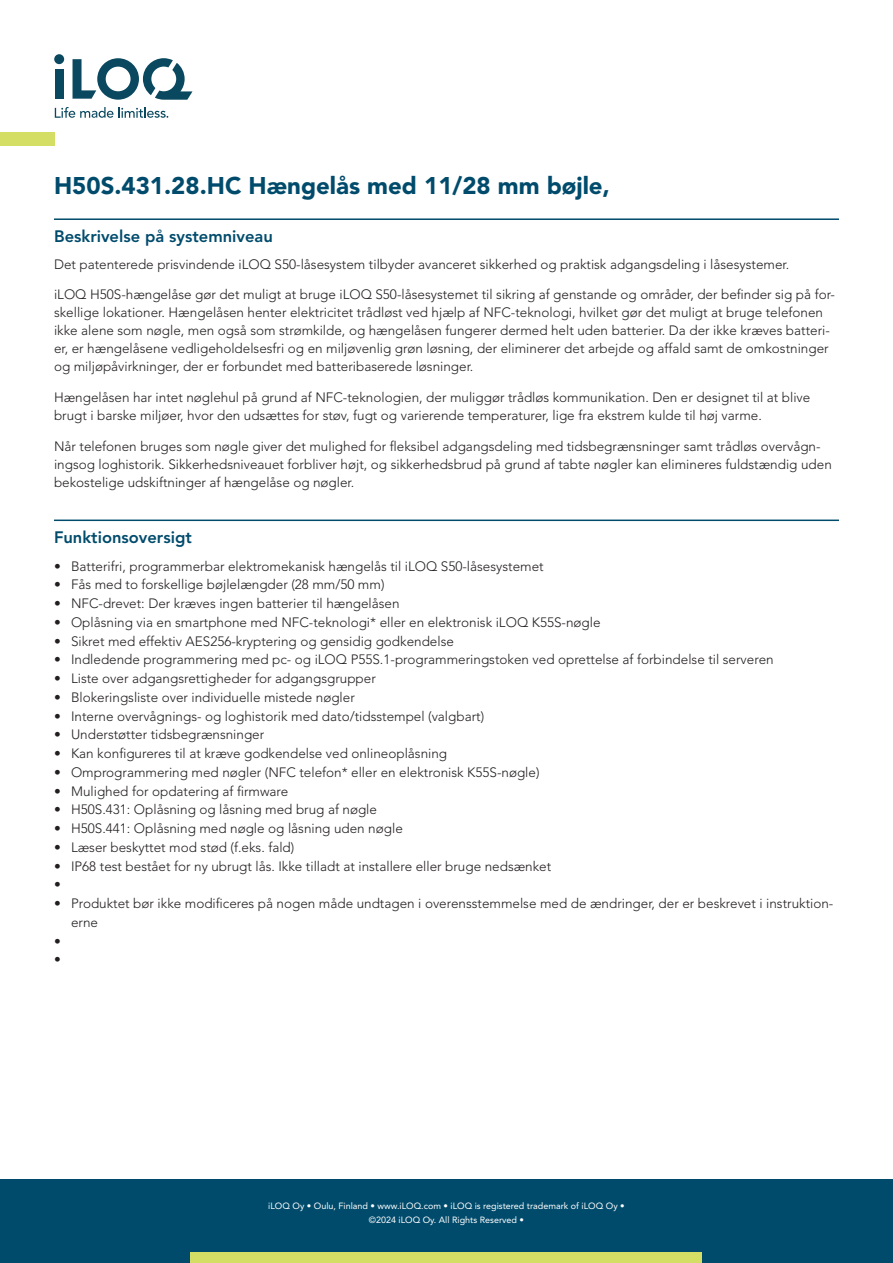
<style>
.page{position:relative;width:893px;height:1263px;background:#fff}
.page>*{position:absolute;margin:0;border:0;box-sizing:border-box;transform-origin:0 0}
.Tuotenimi{font:900 24px "Avenir LT Std";color:#004b6c}
.Otsikko{font:800 16.5px "Avenir LT Std";color:#004b6c}
.General{font:300 13.5px/18px "Avenir LT Std";color:#231f20}
.t1{font:9px/13.5px "Avenir LT Std";color:#fff;text-align:center}
</style>
<div class="page">
<div style="left:0;top:1179px;width:893px;height:84px;background:#004b6c"></div>
<div style="left:191px;top:1252px;width:511px;height:11px;background:#d4dd64"></div>
<div style="left:55px;top:69px;width:9px;height:30px;background:#0a485f"></div>
<div style="left:54px;top:54px;width:10px;height:10px;background:#0a485f;border-radius:50%"></div>
<svg style="left:73px;top:58px;width:119px;height:42px"></svg>
<svg style="left:55px;top:107px;width:113px;height:11px"></svg>
<div style="left:0;top:133px;width:54px;height:13px;background:#d4dd64"></div>
<hr style="left:54px;top:218px;width:785px;height:2px;background:#004b6c">
<hr style="left:54px;top:519px;width:785px;height:2px;background:#004b6c">
<p class="Tuotenimi" style="left:54px;top:171px;width:557px">H50S.431.28.HC Hængelås med 11/28 mm bøjle,</p>
<p class="Otsikko" style="left:54px;top:227px;width:220px">Beskrivelse på systemniveau</p>
<p class="General" style="left:54px;top:255px;width:737px">Det patenterede prisvindende iLOQ S50-låsesystem tilbyder avanceret sikkerhed og praktisk adgangsdeling i låsesystemer.</p>
<p class="General" style="left:54px;top:286px;width:782px">iLOQ H50S-hængelåse gør det muligt at bruge iLOQ S50-låsesystemet til sikring af genstande og områder, der befinder sig på for&shy;skellige lokationer. Hængelåsen henter elektricitet trådløst ved hjælp af NFC-teknologi, hvilket gør det muligt at bruge telefonen ikke alene som nøgle, men også som strømkilde, og hængelåsen fungerer dermed helt uden batterier. Da der ikke kræves batteri&shy;er, er hængelåsene vedligeholdelsesfri og en miljøvenlig grøn løsning, der eliminerer det arbejde og affald samt de omkostninger og miljøpåvirkninger, der er forbundet med batteribaserede løsninger.</p>
<p class="General" style="left:54px;top:389px;width:758px">Hængelåsen har intet nøglehul på grund af NFC-teknologien, der muliggør trådløs kommunikation. Den er designet til at blive brugt i barske miljøer, hvor den udsættes for støv, fugt og varierende temperaturer, lige fra ekstrem kulde til høj varme.</p>
<p class="General" style="left:54px;top:437px;width:779px">Når telefonen bruges som nøgle giver det mulighed for fleksibel adgangsdeling med tidsbegrænsninger samt trådløs overvågn&shy;ingsog loghistorik. Sikkerhedsniveauet forbliver højt, og sikkerhedsbrud på grund af tabte nøgler kan elimineres fuldstændig uden bekostelige udskiftninger af hængelåse og nøgler.</p>
<p class="Otsikko" style="left:54px;top:528px;width:139px">Funktionsoversigt</p>
<p class="General" style="left:54px;top:557px;width:491px">• Batterifri, programmerbar elektromekanisk hængelås til iLOQ S50-låsesystemet</p>
<p class="General" style="left:54px;top:576px;width:332px">• Fås med to forskellige bøjlelængder (28 mm/50 mm)</p>
<p class="General" style="left:54px;top:594px;width:347px">• NFC-drevet: Der kræves ingen batterier til hængelåsen</p>
<p class="General" style="left:54px;top:613px;width:548px">• Oplåsning via en smartphone med NFC-teknologi* eller en elektronisk iLOQ K55S-nøgle</p>
<p class="General" style="left:54px;top:632px;width:401px">• Sikret med effektiv AES256-kryptering og gensidig godkendelse</p>
<p class="General" style="left:54px;top:651px;width:721px">• Indledende programmering med pc- og iLOQ P55S.1-programmeringstoken ved oprettelse af forbindelse til serveren</p>
<p class="General" style="left:54px;top:669px;width:323px">• Liste over adgangsrettigheder for adgangsgrupper</p>
<p class="General" style="left:54px;top:688px;width:302px">• Blokeringsliste over individuelle mistede nøgler</p>
<p class="General" style="left:54px;top:707px;width:432px">• Interne overvågnings- og loghistorik med dato/tidsstempel (valgbart)</p>
<p class="General" style="left:54px;top:726px;width:212px">• Understøtter tidsbegrænsninger</p>
<p class="General" style="left:54px;top:744px;width:395px">• Kan konfigureres til at kræve godkendelse ved onlineoplåsning</p>
<p class="General" style="left:54px;top:763px;width:487px">• Omprogrammering med nøgler (NFC telefon* eller en elektronisk K55S-nøgle)</p>
<p class="General" style="left:54px;top:782px;width:236px">• Mulighed for opdatering af firmware</p>
<p class="General" style="left:54px;top:801px;width:324px">• H50S.431: Oplåsning og låsning med brug af nøgle</p>
<p class="General" style="left:54px;top:819px;width:350px">• H50S.441: Oplåsning med nøgle og låsning uden nøgle</p>
<p class="General" style="left:54px;top:838px;width:242px">• Læser beskyttet mod stød (f.eks. fald)</p>
<p class="General" style="left:54px;top:857px;width:499px">• IP68 test bestået for ny ubrugt lås. Ikke tilladt at installere eller bruge nedsænket</p>
<p class="General" style="left:54px;top:876px;width:8px">•</p>
<p class="General" style="left:71px;top:894px;width:764px;line-height:18.8px;text-indent:-17px">• Produktet bør ikke modificeres på nogen måde undtagen i overensstemmelse med de ændringer, der er beskrevet i instruktion&shy;erne</p>
<p class="General" style="left:54px;top:932px;width:8px">•</p>
<p class="General" style="left:54px;top:951px;width:8px">•</p>
<p class="t1" style="left:268px;top:1199px;width:358px">iLOQ Oy • Oulu, Finland • www.iLOQ.com • iLOQ is registered trademark of iLOQ Oy • ©2024 iLOQ Oy. All Rights Reserved •</p>
</div>
